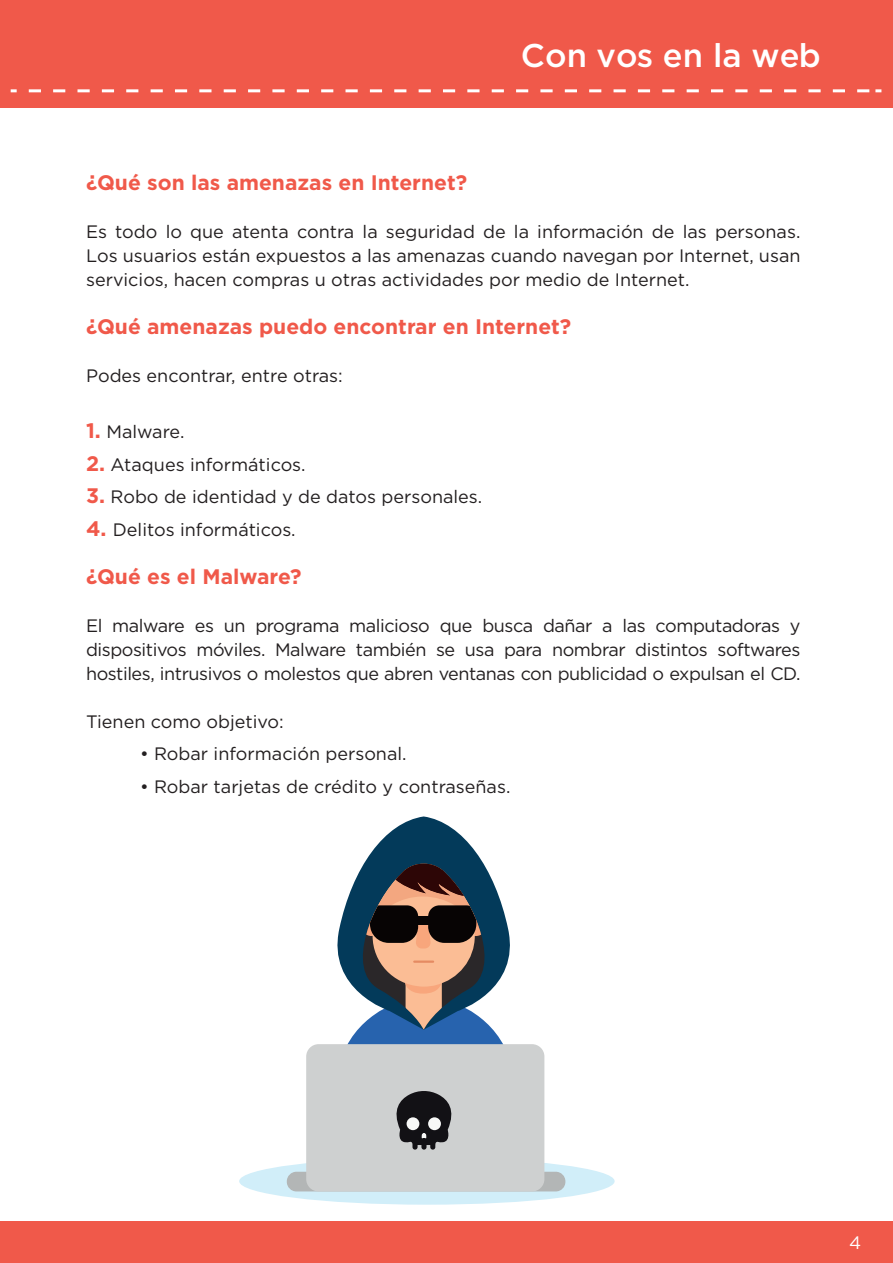
<style>
.page{position:relative;width:893px;height:1263px;background:#fff}
.page>*{position:absolute;margin:0;border:0;box-sizing:border-box;transform-origin:0 0}
.t1{font:500 32.85px "Gotham";color:#fff}
.t2{font:700 21px "Gotham";color:#f0594a}
.t3{font:18px/24px "Gotham";color:#231f20;text-align:justify}
.t4{font:18px "Gotham";color:#fff}
.s1{font-weight:700;font-size:21px;color:#f0594a}
</style>
<div class="page">
<div style="left:0;top:0;width:893px;height:108px;background:#f0594a"></div>
<div style="left:0;top:1221px;width:892px;height:42px;background:#f0594a"></div>
<svg style="left:11px;top:89px;width:6px;height:3px"></svg>
<svg style="left:29px;top:89px;width:840px;height:3px"></svg>
<svg style="left:875px;top:89px;width:6px;height:3px"></svg>
<div style="left:239px;top:1158px;width:376px;height:47px;background:#d1eef9;border-radius:50%"></div>
<div style="left:287px;top:1172px;width:278px;height:19px;background:#b3b6b6;border-radius:10px"></div>
<div style="left:306px;top:1044px;width:238px;height:147px;background:#ced0d0;border-radius:12px"></div>
<svg style="left:337px;top:816px;width:173px;height:333px"></svg>
<h1 class="t1" style="left:521px;top:34px;width:301px">Con vos en la web</h1>
<p class="t2" style="left:86px;top:168px;width:382px">¿Qué son las amenazas en Internet?</p>
<p class="t3" style="left:86px;top:219px;width:716px">Es todo lo que atenta contra la seguridad de la información de las personas.<br>Los usuarios están expuestos a las amenazas cuando navegan por Internet, usan servicios, hacen compras u otras actividades por medio de Internet.</p>
<p class="t2" style="left:86px;top:312px;width:487px">¿Qué amenazas puedo encontrar en Internet?</p>
<p class="t3" style="left:86px;top:363px;width:258px">Podes encontrar, entre otras:</p>
<p class="t3" style="left:86px;top:419px;width:100px"><span class="s1">1.</span> Malware.</p>
<p class="t3" style="left:86px;top:452px;width:221px"><span class="s1">2.</span> Ataques informáticos.</p>
<p class="t3" style="left:86px;top:484px;width:398px"><span class="s1">3.</span> Robo de identidad y de datos personales.</p>
<p class="t3" style="left:86px;top:517px;width:211px"><span class="s1">4.</span> Delitos informáticos.</p>
<p class="t2" style="left:86px;top:562px;width:217px">¿Qué es el Malware?</p>
<p class="t3" style="left:86px;top:613px;width:716px">El malware es un programa malicioso que busca dañar a las computadoras y dispositivos móviles. Malware también se usa para nombrar distintos softwares hostiles, intrusivos o molestos que abren ventanas con publicidad o expulsan el CD.</p>
<p class="t3" style="left:86px;top:709px;width:199px">Tienen como objetivo:</p>
<p class="t3" style="left:140px;top:741px;width:268px">• Robar información personal.</p>
<p class="t3" style="left:140px;top:774px;width:372px">• Robar tarjetas de crédito y contraseñas.</p>
<p class="t4" style="left:849px;top:1231px;width:14px">4</p>
</div>
